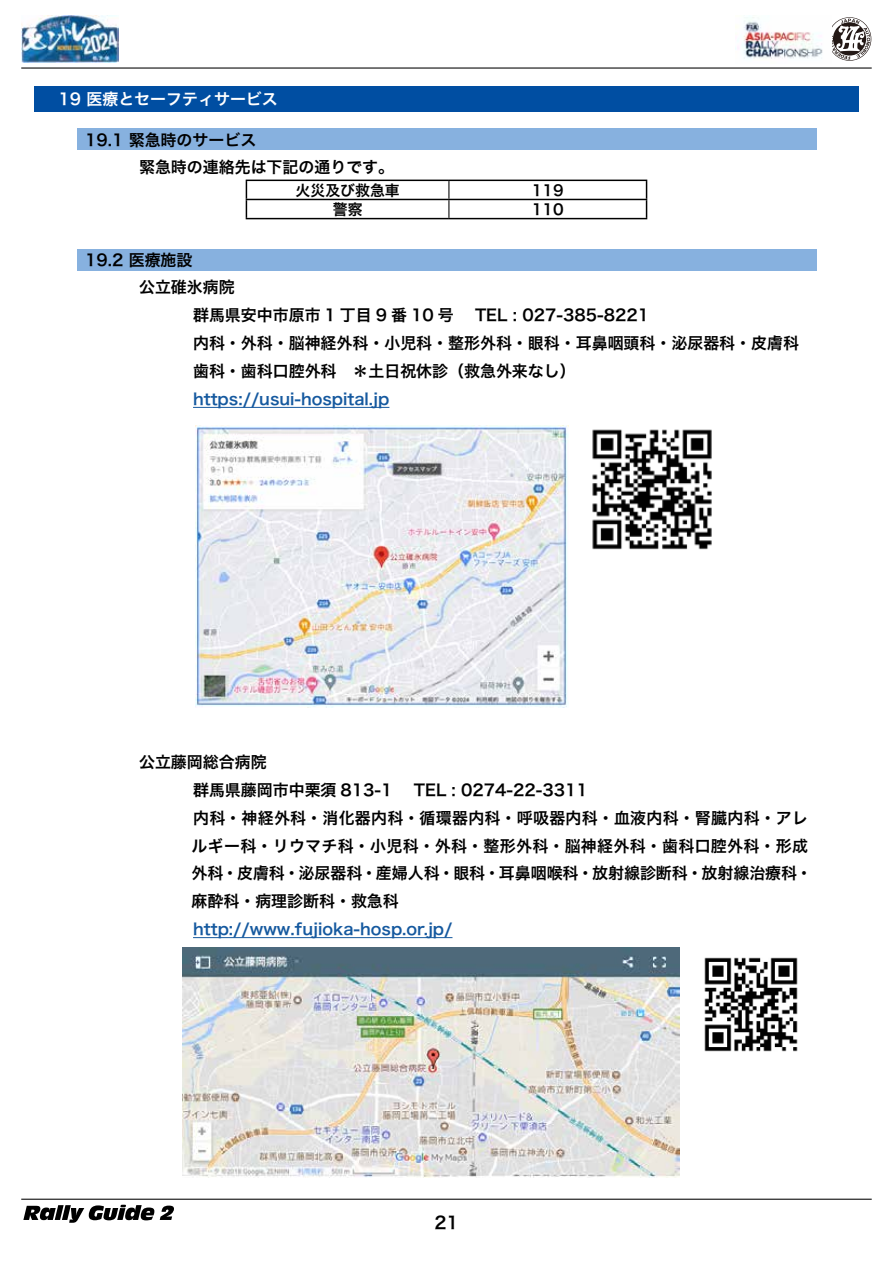
<style>
.page{position:relative;width:893px;height:1263px;background:#fff}
.page>*{position:absolute;margin:0;border:0;box-sizing:border-box;transform-origin:0 0}
.t1{font:16.95px "Hira Kaku Pro N W6";color:#000}
.t2{font:15.9px/27.9px "Hira Kaku Pro N W6";color:#000}
.t3{font:15.9px/27.9px "Hira Kaku Pro N W6";letter-spacing:.02em;color:#000}
.t4{font:15.9px "Hira Kaku Pro N W6";color:#15599f}
.t5{font:15.9px "Hira Kaku Pro N W6";color:#fff}
.t6{font:14.85px "Hira Kaku Pro N W6";color:#000}
</style>
<div class="page">
<svg style="left:23px;top:1205px;width:151px;height:18px"></svg>
<svg style="left:832px;top:17px;width:39px;height:43px"></svg>
<img style="left:22px;top:15px;width:97px;height:47px">
<hr style="left:21px;top:67px;width:851px;height:2px;background:#000">
<hr style="left:21px;top:1199px;width:851px;height:1px;background:#000">
<img style="left:738px;top:17px;width:85px;height:42px">
<div style="left:77px;top:128px;width:739px;height:21px;background:#87b1df"></div>
<div style="left:77px;top:249px;width:739px;height:21px;background:#87b1df"></div>
<hr style="left:193px;top:407px;width:196px;height:1px;background:#15599f">
<hr style="left:193px;top:937px;width:259px;height:1px;background:#15599f">
<svg style="left:448px;top:181px;width:1px;height:37px"></svg>
<hr style="left:246px;top:180px;width:203px;height:1px;background:#000">
<hr style="left:449px;top:180px;width:198px;height:1px;background:#000">
<hr style="left:246px;top:199px;width:203px;height:1px;background:#000">
<svg style="left:246px;top:181px;width:1px;height:37px"></svg>
<hr style="left:449px;top:199px;width:198px;height:1px;background:#000">
<svg style="left:646px;top:181px;width:1px;height:37px"></svg>
<hr style="left:246px;top:218px;width:203px;height:1px;background:#000">
<hr style="left:449px;top:218px;width:198px;height:1px;background:#000">
<div style="left:34px;top:87px;width:825px;height:25px;background:#004ea2"></div>
<img style="left:196px;top:425px;width:372px;height:283px">
<img style="left:592px;top:429px;width:120px;height:121px">
<img style="left:182px;top:947px;width:498px;height:231px">
<img style="left:704px;top:957px;width:94px;height:95px">
<p class="t5" style="left:43px;top:84px;width:237px">　19 医療とセーフティサービス</p>
<p class="t2" style="left:139px;top:125px;width:257px;text-indent:-54px">19.1 緊急時のサービス<br>緊急時の連絡先は下記の通りです。</p>
<p class="t6" style="left:296px;top:177px;width:106px">火災及び救急車</p>
<p class="t6" style="left:532px;top:177px;width:33px">119</p>
<p class="t6" style="left:333px;top:196px;width:31px">警察</p>
<p class="t6" style="left:532px;top:196px;width:33px">110</p>
<p class="t2" style="left:85px;top:245px;width:109px">19.2 医療施設</p>
<p class="t2" style="left:139px;top:273px;width:97px">公立碓氷病院</p>
<p class="t2" style="left:193px;top:301px;width:262px">群馬県安中市原市 1 丁目 9 番 10 号</p>
<p class="t2" style="left:193px;top:301px;width:607px;text-indent:282px">TEL : 027-385-8221<br>内科・外科・脳神経外科・小児科・整形外科・眼科・耳鼻咽頭科・泌尿器科・皮膚科歯科・歯科口腔外科　＊土日祝休診（救急外来なし）</p>
<p class="t4" style="left:193px;top:385px;width:198px">https://usui-hospital.jp</p>
<p class="t2" style="left:193px;top:747px;width:201px;text-indent:-54px">公立藤岡総合病院<br>群馬県藤岡市中栗須 813-1</p>
<p class="t3" style="left:192px;top:775px;width:622px;text-indent:222px">TEL : 0274-22-3311<br>内科・神経外科・消化器内科・循環器内科・呼吸器内科・血液内科・腎臓内科・アレルギー科・リウマチ科・小児科・外科・整形外科・脳神経外科・歯科口腔外科・形成外科・皮膚科・泌尿器科・産婦人科・眼科・耳鼻咽喉科・放射線診断科・放射線治療科・麻酔科・病理診断科・救急科</p>
<p class="t4" style="left:193px;top:915px;width:261px">http://www.fujioka-hosp.or.jp/</p>
<p class="t1" style="left:434px;top:1207px;width:26px">21</p>
</div>
